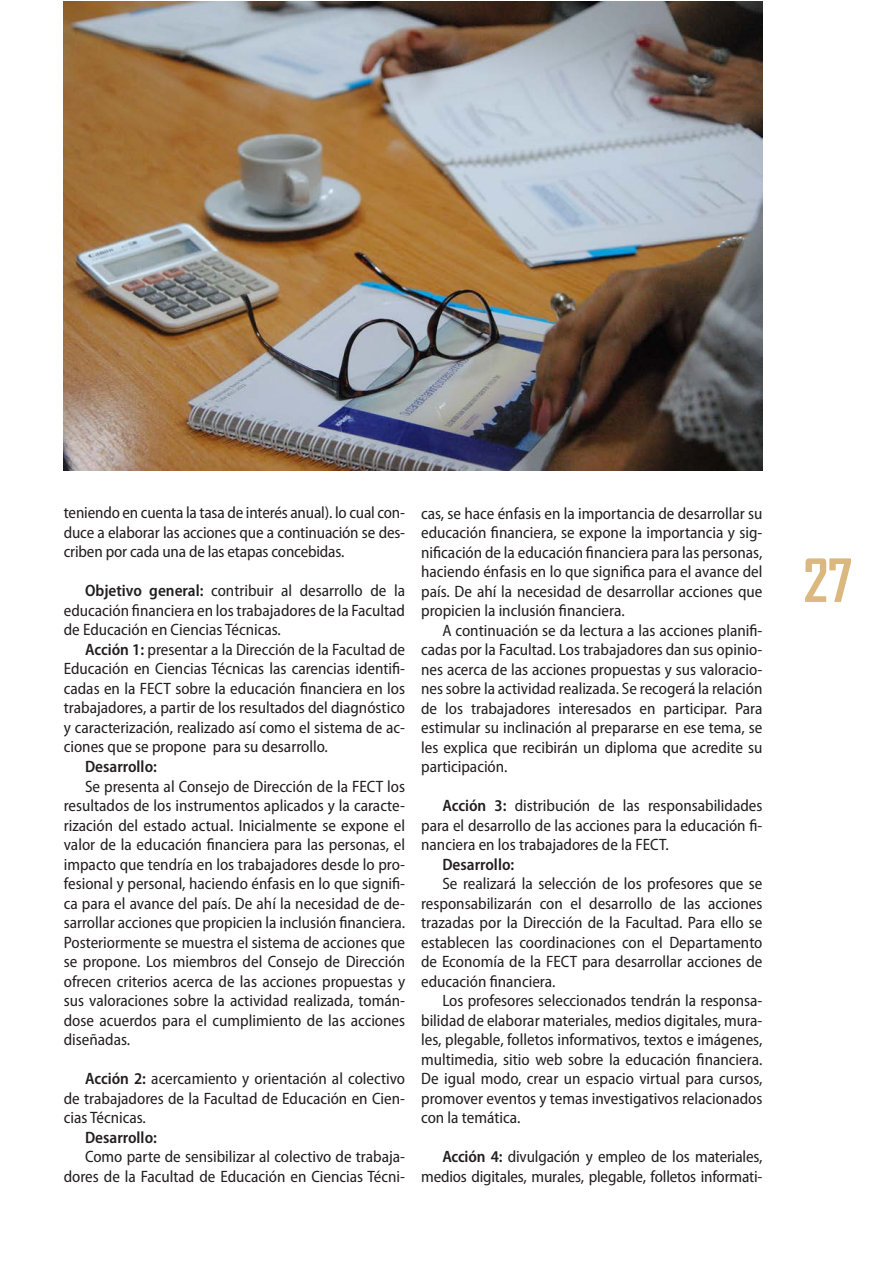
<style>
.page{position:relative;width:893px;height:1263px;background:#fff}
.page>*{position:absolute;margin:0;border:0;box-sizing:border-box;transform-origin:0 0}
.t1{font:700 57px "Agency FB";color:#dab87f}
.CUERPO_BCC{font:semi-condensed 16.5px/19.5px "Myriad Pro";color:#231f20;text-align:justify}
.CUERPO_BCC-2{font:600 semi-condensed 16.5px "Myriad Pro";color:#231f20}
.s1{font-weight:600}
</style>
<div class="page">
<img style="left:64px;top:1px;width:698px;height:469px">
<p class="CUERPO_BCC" style="left:64px;top:503px;width:343px">teniendo en cuenta la tasa de interés anual). lo cual con&shy;duce a elaborar las acciones que a continuación se des&shy;criben por cada una de las etapas concebidas.</p>
<p class="CUERPO_BCC" style="left:64px;top:581px;width:343px;text-indent:21px"><span class="s1">Objetivo general:</span> contribuir al desarrollo de la educación financiera en los trabajadores de la Facultad de Educación en Ciencias Técnicas.</p>
<p class="CUERPO_BCC" style="left:64px;top:640px;width:343px;text-indent:21px"><span class="s1">Acción 1:</span> presentar a la Dirección de la Facultad de Educación en Ciencias Técnicas las carencias identifi&shy;cadas en la FECT sobre la educación financiera en los trabajadores, a partir de los resultados del diagnóstico y caracterización, realizado así como el sistema de ac&shy;ciones que se propone para su desarrollo.</p>
<p class="CUERPO_BCC-2" style="left:85px;top:757px;width:73px">Desarrollo:</p>
<p class="CUERPO_BCC" style="left:64px;top:776px;width:343px;text-indent:21px">Se presenta al Consejo de Dirección de la FECT los resultados de los instrumentos aplicados y la caracte&shy;rización del estado actual. Inicialmente se expone el valor de la educación financiera para las personas, el impacto que tendría en los trabajadores desde lo pro&shy;fesional y personal, haciendo énfasis en lo que signifi&shy;ca para el avance del país. De ahí la necesidad de de&shy;sarrollar acciones que propicien la inclusión financiera.<br>Posteriormente se muestra el sistema de acciones que se propone. Los miembros del Consejo de Dirección ofrecen criterios acerca de las acciones propuestas y sus valoraciones sobre la actividad realizada, tomán&shy;dose acuerdos para el cumplimiento de las acciones diseñadas.</p>
<p class="CUERPO_BCC" style="left:64px;top:1069px;width:343px;text-indent:21px"><span class="s1">Acción 2:</span> acercamiento y orientación al colectivo de trabajadores de la Facultad de Educación en Cien&shy;cias Técnicas.</p>
<p class="CUERPO_BCC-2" style="left:85px;top:1128px;width:73px">Desarrollo:</p>
<p class="CUERPO_BCC" style="left:64px;top:1147px;width:343px;text-align:right">Como parte de sensibilizar al colectivo de trabaja&shy;dores de la Facultad de Educación en Ciencias Técni-</p>
<p class="CUERPO_BCC" style="left:421px;top:504px;width:343px">cas, se hace énfasis en la importancia de desarrollar su educación financiera, se expone la importancia y sig&shy;nificación de la educación financiera para las personas, haciendo énfasis en lo que significa para el avance del país. De ahí la necesidad de desarrollar acciones que propicien la inclusión financiera.</p>
<p class="CUERPO_BCC" style="left:421px;top:621px;width:343px;text-indent:21px">A continuación se da lectura a las acciones planifi&shy;cadas por la Facultad. Los trabajadores dan sus opinio&shy;nes acerca de las acciones propuestas y sus valoracio&shy;nes sobre la actividad realizada. Se recogerá la relación de los trabajadores interesados en participar. Para estimular su inclinación al prepararse en ese tema, se les explica que recibirán un diploma que acredite su participación.</p>
<p class="CUERPO_BCC" style="left:421px;top:796px;width:343px;text-indent:21px"><span class="s1">Acción 3:</span> distribución de las responsabilidades para el desarrollo de las acciones para la educación fi&shy;nanciera en los trabajadores de la FECT.</p>
<p class="CUERPO_BCC-2" style="left:442px;top:855px;width:73px">Desarrollo:</p>
<p class="CUERPO_BCC" style="left:421px;top:874px;width:343px;text-indent:21px">Se realizará la selección de los profesores que se responsabilizarán con el desarrollo de las acciones trazadas por la Dirección de la Facultad. Para ello se establecen las coordinaciones con el Departamento de Economía de la FECT para desarrollar acciones de educación financiera.</p>
<p class="CUERPO_BCC" style="left:421px;top:991px;width:343px;text-indent:21px">Los profesores seleccionados tendrán la responsa&shy;bilidad de elaborar materiales, medios digitales, mura&shy;les, plegable, folletos informativos, textos e imágenes, multimedia, sitio web sobre la educación financiera.<br>De igual modo, crear un espacio virtual para cursos, promover eventos y temas investigativos relacionados con la temática.</p>
<p class="CUERPO_BCC" style="left:421px;top:1147px;width:343px;text-align:right"><span class="s1">Acción 4:</span> divulgación y empleo de los materiales, medios digitales, murales, plegable, folletos informati-</p>
<h1 class="t1" style="left:803px;top:545px;width:51px">27</h1>
</div>
